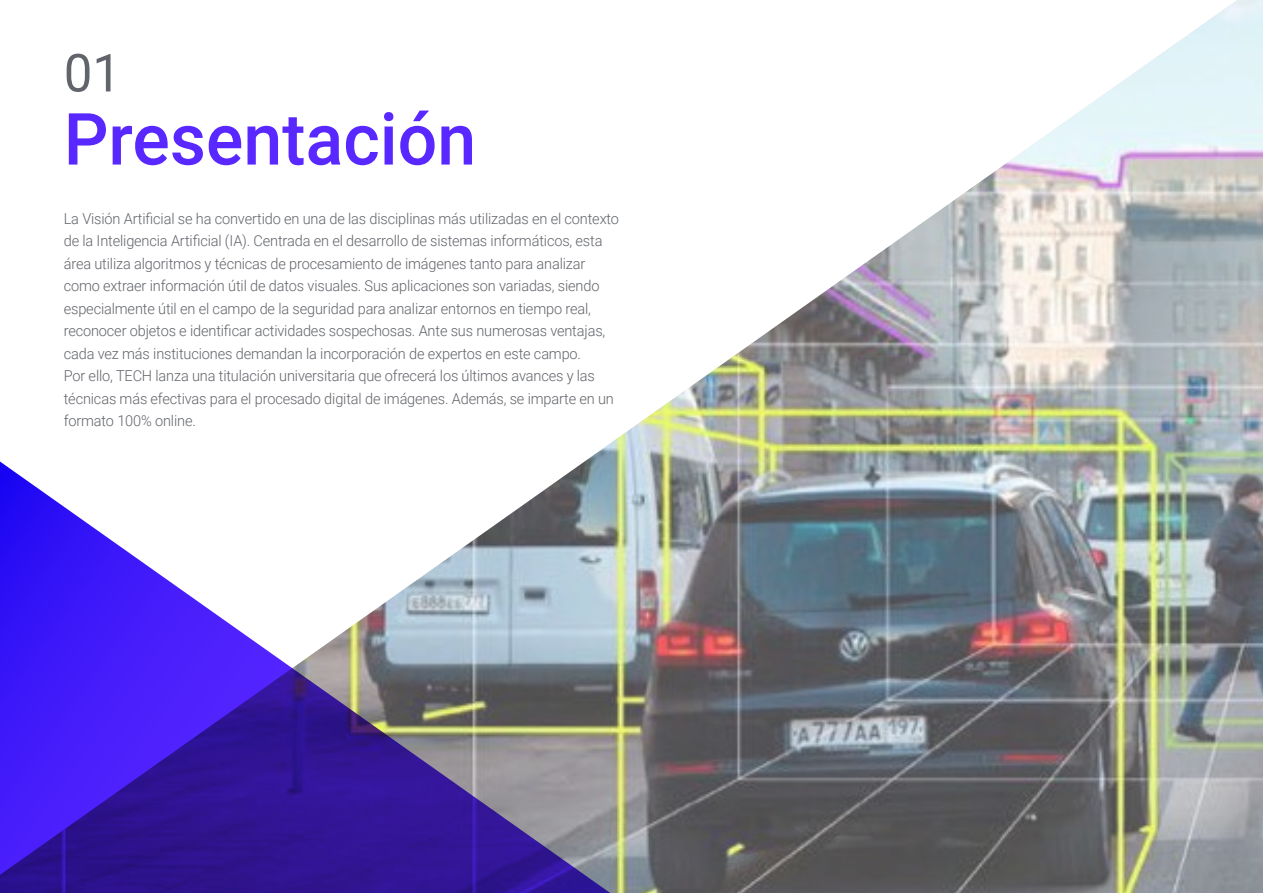
<style>
.page{position:relative;width:1263px;height:893px;background:#fff}
.page>*{position:absolute;margin:0;border:0;box-sizing:border-box;transform-origin:0 0}
.t1{font:500 72px "Roboto";color:#5927ff}
.t2{font:52.5px "Roboto";color:#61646a}
.t3{font:300 15px/22.5px "Roboto";letter-spacing:-.01em;color:#61646a}
</style>
<div class="page">
<img style="left:607px;top:0;width:656px;height:893px">
<svg style="left:0;top:446px;width:640px;height:447px"></svg>
<h2 class="t2" style="left:64px;top:36px;width:59px">01</h2>
<h1 class="t1" style="left:64px;top:89px;width:414px">Presentación</h1>
<p class="t3" style="left:64px;top:207px;width:557px">La Visión Artificial se ha convertido en una de las disciplinas más utilizadas en el contexto de la Inteligencia Artificial (IA). Centrada en el desarrollo de sistemas informáticos, esta área utiliza algoritmos y técnicas de procesamiento de imágenes tanto para analizar como extraer información útil de datos visuales. Sus aplicaciones son variadas, siendo especialmente útil en el campo de la seguridad para analizar entornos en tiempo real, reconocer objetos e identificar actividades sospechosas. Ante sus numerosas ventajas, cada vez más instituciones demandan la incorporación de expertos en este campo.<br>Por ello, TECH lanza una titulación universitaria que ofrecerá los últimos avances y las técnicas más efectivas para el procesado digital de imágenes. Además, se imparte en un formato 100% online.</p>
</div>
